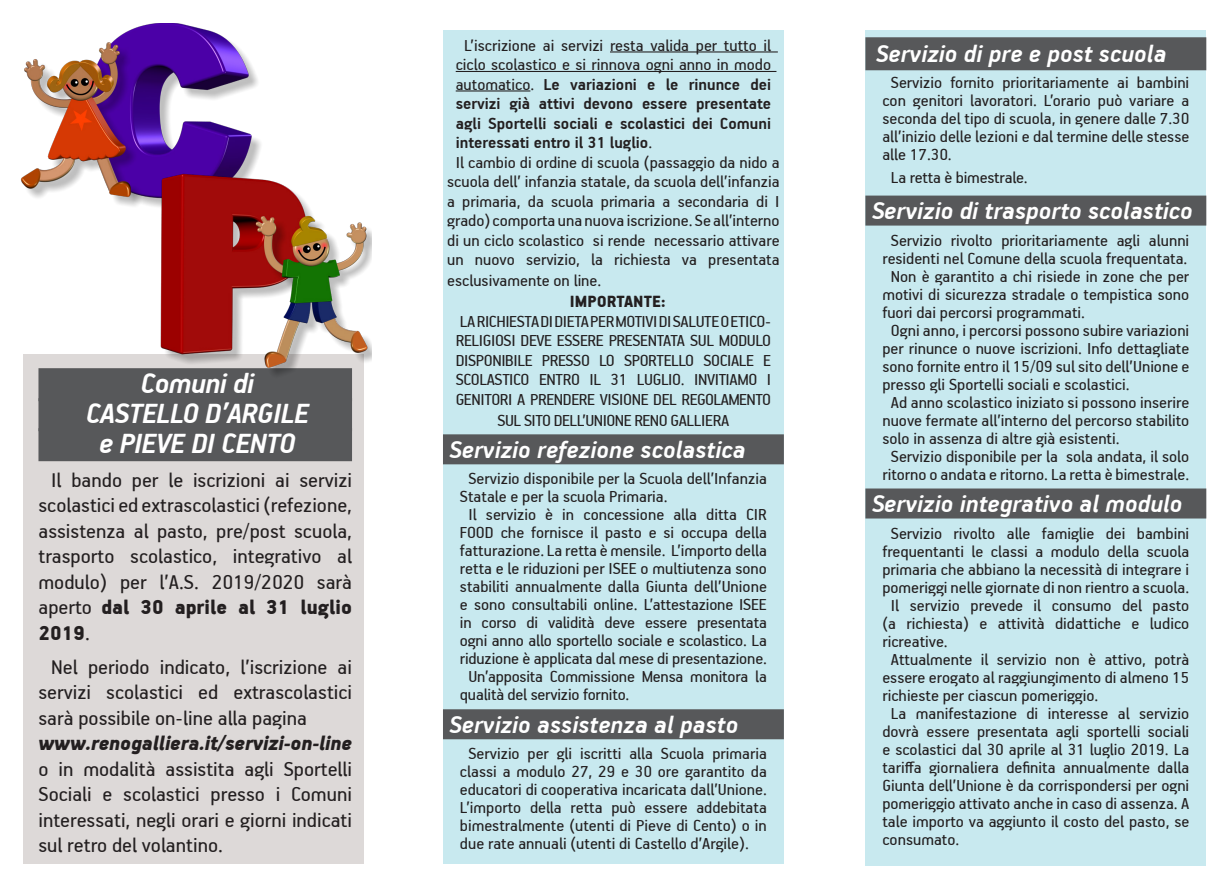
<style>
.page{position:relative;width:1229px;height:893px;background:#fff}
.page>*{position:absolute;margin:0;border:0;box-sizing:border-box;transform-origin:0 0}
.Titolo{font:italic 700 31.5px "PF Handbook Pro";letter-spacing:-.02em;color:#fff}
.Tilolo{font:italic 700 27px "PF Handbook Pro";color:#fff}
.Titolo-2{font:italic 700 27px "PF Handbook Pro";color:#fff}
.Testo_corrente{font:22.5px/25.5px "PF Handbook Pro";color:#231f20;text-align:justify}
.Descrizione{font:18px/18px "PF Handbook Pro";color:#231f20;text-align:justify}
.Testo_corrente-2{font:18px/19.8px "PF Handbook Pro";letter-spacing:-.02em;color:#231f20;text-align:justify}
.Testo_corrente-3{font:700 18px/19.5px "PF Handbook Pro";color:#231f20;text-align:justify}
.Testo_corrente-4{font:900 18px "PF Handbook Pro";color:#231f20}
.s1{font-weight:900}
.s2{font-weight:900;font-style:italic}
.s3{font-weight:400}
</style>
<div class="page">
<div style="left:865px;top:30px;width:341px;height:835px;background:#c8e9ef"></div>
<div style="left:865px;top:37px;width:341px;height:33px;background:#57585a"></div>
<div style="left:865px;top:196px;width:341px;height:30px;background:#57585a"></div>
<div style="left:865px;top:488px;width:341px;height:30px;background:#57585a"></div>
<div style="left:443px;top:30px;width:341px;height:833px;background:#c8e9ef"></div>
<hr style="left:610px;top:51px;width:168px;height:2px;background:#231f20">
<hr style="left:456px;top:71px;width:320px;height:1px;background:#231f20">
<hr style="left:456px;top:90px;width:74px;height:2px;background:#231f20">
<div style="left:443px;top:434px;width:341px;height:30px;background:#57585a"></div>
<div style="left:443px;top:709px;width:341px;height:30px;background:#57585a"></div>
<div style="left:23px;top:354px;width:341px;height:509px;background:#ddd9d8"></div>
<div style="left:38px;top:368px;width:314px;height:33px;background:#57585a"></div>
<div style="left:38px;top:398px;width:314px;height:33px;background:#57585a"></div>
<div style="left:38px;top:428px;width:314px;height:33px;background:#57585a"></div>
<img style="left:20px;top:23px;width:241px;height:184px">
<img style="left:159px;top:172px;width:213px;height:202px">
<p class="Titolo" style="left:141px;top:364px;width:115px">Comuni di</p>
<p class="Titolo" style="left:86px;top:394px;width:224px">CASTELLO D’ARGILE</p>
<p class="Titolo" style="left:99px;top:424px;width:198px">e PIEVE DI CENTO</p>
<p class="Testo_corrente" style="left:38px;top:466px;width:315px;text-indent:13px">Il bando per le iscrizioni ai servizi scolastici ed extrascolastici (refezione, assistenza al pasto, pre/post scuola, trasporto scolastico, integrativo al modulo) per l’A.S. 2019/2020 sarà aperto <span class="s1">dal 30 aprile al 31 luglio 2019</span>.</p>
<p class="Testo_corrente" style="left:38px;top:653px;width:315px;text-indent:13px">Nel periodo indicato, l’iscrizione ai servizi scolastici ed extrascolastici sarà possibile on-line alla pagina</p>
<p class="Testo_corrente" style="left:38px;top:730px;width:315px"><span class="s2">www.renogalliera.it/servizi-on-line </span>o in modalità assistita agli Sportelli Sociali e scolastici presso i Comuni interessati, negli orari e giorni indicati sul retro del volantino.</p>
<p class="Testo_corrente-3" style="left:456px;top:35px;width:317px;text-indent:9px"><span class="s3">L’iscrizione ai servizi resta valida per tutto il ciclo scolastico e si rinnova ogni anno in modo automatico.</span> Le variazioni e le rinunce dei servizi già attivi devono essere presentate agli Sportelli sociali e scolastici dei Comuni interessati entro il 31 luglio<span class="s3">.</span></p>
<p class="Testo_corrente-2" style="left:447px;top:151px;width:334px;text-indent:9px">Il cambio di ordine di scuola (passaggio da nido a scuola dell’ infanzia statale, da scuola dell’infanzia a primaria, da scuola primaria a secondaria di I grado) comporta una nuova iscrizione. Se all’interno di un ciclo scolastico si rende necessario attivare un nuovo servizio, la richiesta va presentata esclusivamente on line.</p>
<p class="Testo_corrente-4" style="left:570px;top:291px;width:97px">IMPORTANTE:</p>
<p class="Testo_corrente-2" style="left:456px;top:310px;width:317px;text-align:center">LA RICHIESTA DI DIETA PER MOTIVI DI SALUTE O ETICO-RELIGIOSI DEVE ESSERE PRESENTATA SUL MODULO DISPONIBILE PRESSO LO SPORTELLO SOCIALE E SCOLASTICO ENTRO IL 31 LUGLIO. INVITIAMO I GENITORI A PRENDERE VISIONE DEL REGOLAMENTO SUL SITO DELL’UNIONE RENO GALLIERA</p>
<p class="Tilolo" style="left:449px;top:433px;width:298px">Servizio refezione scolastica</p>
<p class="Descrizione" style="left:460px;top:469px;width:308px;text-indent:9px">Servizio disponibile per la Scuola dell’Infanzia<br>Statale e per la scuola Primaria.</p>
<p class="Descrizione" style="left:460px;top:505px;width:308px;text-align:center">Il servizio è in concessione alla ditta CIR FOOD che fornisce il pasto e si occupa della fatturazione. La retta è mensile. L’importo della retta e le riduzioni per ISEE o multiutenza sono stabiliti annualmente dalla Giunta dell’Unione e sono consultabili online. L’attestazione ISEE in corso di validità deve essere presentata ogni anno allo sportello sociale e scolastico. La riduzione è applicata dal mese di presentazione.</p>
<p class="Descrizione" style="left:460px;top:667px;width:308px;text-indent:9px">Un’apposita Commissione Mensa monitora la qualità del servizio fornito.</p>
<p class="Tilolo" style="left:449px;top:708px;width:291px">Servizio assistenza al pasto</p>
<p class="Descrizione" style="left:460px;top:744px;width:308px;text-indent:9px">Servizio per gli iscritti alla Scuola primaria classi a modulo 27, 29 e 30 ore garantito da educatori di cooperativa incaricata dall’Unione.<br>L’importo della retta può essere addebitata bimestralmente (utenti di Pieve di Cento) o in due rate annuali (utenti di Castello d’Argile).</p>
<p class="Titolo-2" style="left:876px;top:37px;width:292px">Servizio di pre e post scuola</p>
<p class="Descrizione" style="left:882px;top:73px;width:308px;text-indent:9px">Servizio fornito prioritariamente ai bambini con genitori lavoratori. L’orario può variare a seconda del tipo di scuola, in genere dalle 7.30 all’inizio delle lezioni e dal termine delle stesse alle 17.30.</p>
<p class="Descrizione" style="left:891px;top:167px;width:138px">La retta è bimestrale.</p>
<p class="Tilolo" style="left:872px;top:195px;width:323px">Servizio di trasporto scolastico</p>
<p class="Descrizione" style="left:882px;top:231px;width:308px;text-align:center">Servizio rivolto prioritariamente agli alunni residenti nel Comune della scuola frequentata.</p>
<p class="Descrizione" style="left:882px;top:267px;width:308px;text-indent:9px">Non è garantito a chi risiede in zone che per motivi di sicurezza stradale o tempistica sono fuori dai percorsi programmati.</p>
<p class="Descrizione" style="left:882px;top:321px;width:308px;text-indent:9px">Ogni anno, i percorsi possono subire variazioni per rinunce o nuove iscrizioni. Info dettagliate sono fornite entro il 15/09 sul sito dell’Unione e presso gli Sportelli sociali e scolastici.</p>
<p class="Descrizione" style="left:882px;top:393px;width:308px;text-indent:9px">Ad anno scolastico iniziato si possono inserire nuove fermate all’interno del percorso stabilito solo in assenza di altre già esistenti.</p>
<p class="Descrizione" style="left:882px;top:447px;width:308px;text-align:center">Servizio disponibile per la sola andata, il solo ritorno o andata e ritorno. La retta è bimestrale.</p>
<p class="Tilolo" style="left:872px;top:487px;width:312px">Servizio integrativo al modulo</p>
<p class="Descrizione" style="left:882px;top:523px;width:308px;text-align:center">Servizio rivolto alle famiglie dei bambini frequentanti le classi a modulo della scuola primaria che abbiano la necessità di integrare i pomeriggi nelle giornate di non rientro a scuola.</p>
<p class="Descrizione" style="left:882px;top:595px;width:308px;text-indent:9px">Il servizio prevede il consumo del pasto (a richiesta) e attività didattiche e ludico ricreative.</p>
<p class="Descrizione" style="left:882px;top:649px;width:308px;text-indent:9px">Attualmente il servizio non è attivo, potrà essere erogato al raggiungimento di almeno 15 richieste per ciascun pomeriggio.</p>
<p class="Descrizione" style="left:882px;top:703px;width:308px;text-indent:9px">La manifestazione di interesse al servizio dovrà essere presentata agli sportelli sociali e scolastici dal 30 aprile al 31 luglio 2019. La tariffa giornaliera definita annualmente dalla Giunta dell’Unione è da corrispondersi per ogni pomeriggio attivato anche in caso di assenza. A tale importo va aggiunto il costo del pasto, se consumato.</p>
</div>
